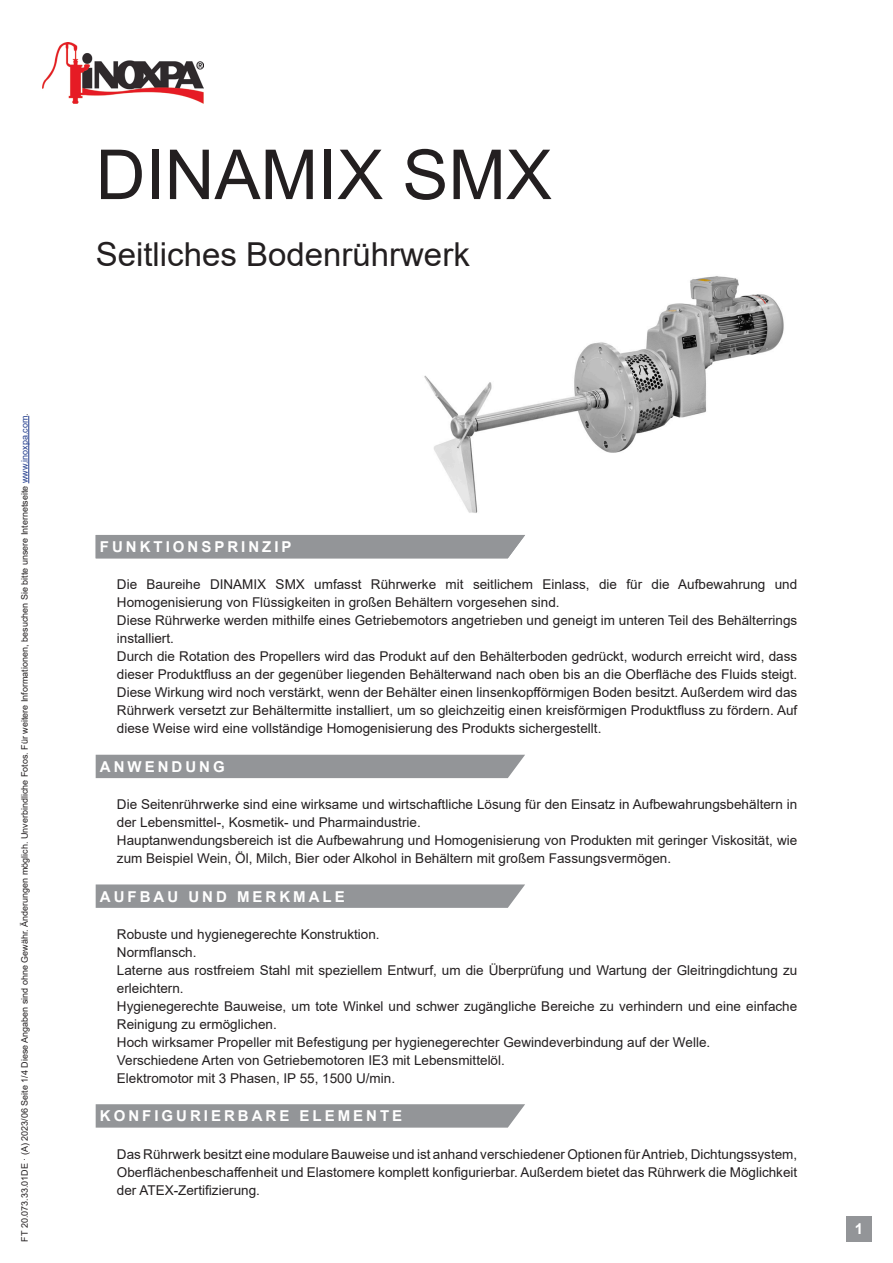
<style>
.page{position:relative;width:893px;height:1263px;background:#fff}
.page>*{position:absolute;margin:0;border:0;box-sizing:border-box;transform-origin:0 0}
.t1{font:69px "Arial";color:#231f20}
.t2{font:33px "Arial";color:#231f20}
.t3{font:700 15px "Arial";letter-spacing:.2em;color:#fff}
.t4{font:13.5px/18px "Arial";color:#231f20}
.t5{font:9px "Arial";color:#231f20}
.s1{color:#253f8e}
</style>
<div class="page">
<img style="left:43px;top:43px;width:161px;height:60px">
<hr style="left:28px;top:416px;width:1px;height:67px;background:#253f8e">
<div style="left:846px;top:1216px;width:26px;height:26px;background:#939598"></div>
<img style="left:424px;top:276px;width:360px;height:237px">
<div style="left:96px;top:535px;width:429px;height:23px;background:#939598"></div>
<div style="left:96px;top:755px;width:429px;height:23px;background:#939598"></div>
<svg style="left:96px;top:884px;width:429px;height:24px;background:#97999c"></svg>
<div style="left:96px;top:1104px;width:429px;height:23px;background:#939598"></div>
<p class="t5" style="left:18px;top:1242px;width:830px;rotate:-90deg">FT 20.073.33.01DE · (A) 2023/06 Seite 1/4 Diese Angaben sind ohne Gewähr. Änderungen möglich. Unverbindliche Fotos. Für weitere Informationen, besuchen Sie bitte unsere Internetseite <span class="s1">www.inoxpa.com</span>.</p>
<p class="t1" style="left:96px;top:127px;width:458px">DINAMIX SMX</p>
<p class="t2" style="left:96px;top:231px;width:376px">Seitliches Bodenrührwerk</p>
<p class="t3" style="left:100px;top:536px;width:193px">FUNKTIONSPRINZIP</p>
<p class="t4" style="left:117px;top:576px;width:682px">Die Baureihe DINAMIX SMX umfasst Rührwerke mit seitlichem Einlass, die für die Aufbewahrung und<br>Homogenisierung von Flüssigkeiten in großen Behältern vorgesehen sind.</p>
<p class="t4" style="left:117px;top:612px;width:682px">Diese Rührwerke werden mithilfe eines Getriebemotors angetrieben und geneigt im unteren Teil des Behälterrings installiert.</p>
<p class="t4" style="left:117px;top:648px;width:682px;text-align:justify">Durch die Rotation des Propellers wird das Produkt auf den Behälterboden gedrückt, wodurch erreicht wird, dass dieser Produktfluss an der gegenüber liegenden Behälterwand nach oben bis an die Oberfläche des Fluids steigt.<br>Diese Wirkung wird noch verstärkt, wenn der Behälter einen linsenkopfförmigen Boden besitzt. Außerdem wird das Rührwerk versetzt zur Behältermitte installiert, um so gleichzeitig einen kreisförmigen Produktfluss zu fördern. Auf diese Weise wird eine vollständige Homogenisierung des Produkts sichergestellt.</p>
<p class="t3" style="left:100px;top:756px;width:126px">ANWENDUNG</p>
<p class="t4" style="left:117px;top:795px;width:682px">Die Seitenrührwerke sind eine wirksame und wirtschaftliche Lösung für den Einsatz in Aufbewahrungsbehältern in der Lebensmittel-, Kosmetik- und Pharmaindustrie.</p>
<p class="t4" style="left:117px;top:831px;width:682px">Hauptanwendungsbereich ist die Aufbewahrung und Homogenisierung von Produkten mit geringer Viskosität, wie zum Beispiel Wein, Öl, Milch, Bier oder Alkohol in Behältern mit großem Fassungsvermögen.</p>
<p class="t3" style="left:100px;top:886px;width:246px">AUFBAU UND MERKMALE</p>
<p class="t4" style="left:117px;top:925px;width:264px">Robuste und hygienegerechte Konstruktion.</p>
<p class="t4" style="left:117px;top:943px;width:81px">Normflansch.</p>
<p class="t4" style="left:117px;top:961px;width:682px">Laterne aus rostfreiem Stahl mit speziellem Entwurf, um die Überprüfung und Wartung der Gleitringdichtung zu erleichtern.</p>
<p class="t4" style="left:117px;top:997px;width:682px">Hygienegerechte Bauweise, um tote Winkel und schwer zugängliche Bereiche zu verhindern und eine einfache<br>Reinigung zu ermöglichen.</p>
<p class="t4" style="left:117px;top:1033px;width:595px">Hoch wirksamer Propeller mit Befestigung per hygienegerechter Gewindeverbindung auf der Welle.</p>
<p class="t4" style="left:117px;top:1051px;width:389px">Verschiedene Arten von Getriebemotoren IE3 mit Lebensmittelöl.</p>
<p class="t4" style="left:117px;top:1069px;width:280px">Elektromotor mit 3 Phasen, IP 55, 1500 U/min.</p>
<p class="t3" style="left:100px;top:1105px;width:304px">KONFIGURIERBARE ELEMENTE</p>
<p class="t4" style="left:117px;top:1145px;width:682px;text-align:justify">Das Rührwerk besitzt eine modulare Bauweise und ist anhand verschiedener Optionen für Antrieb, Dichtungssystem, Oberflächenbeschaffenheit und Elastomere komplett konfigurierbar. Außerdem bietet das Rührwerk die Möglichkeit der ATEX-Zertifizierung.</p>
<p class="t3" style="left:855px;top:1218px;width:10px">1</p>
</div>
